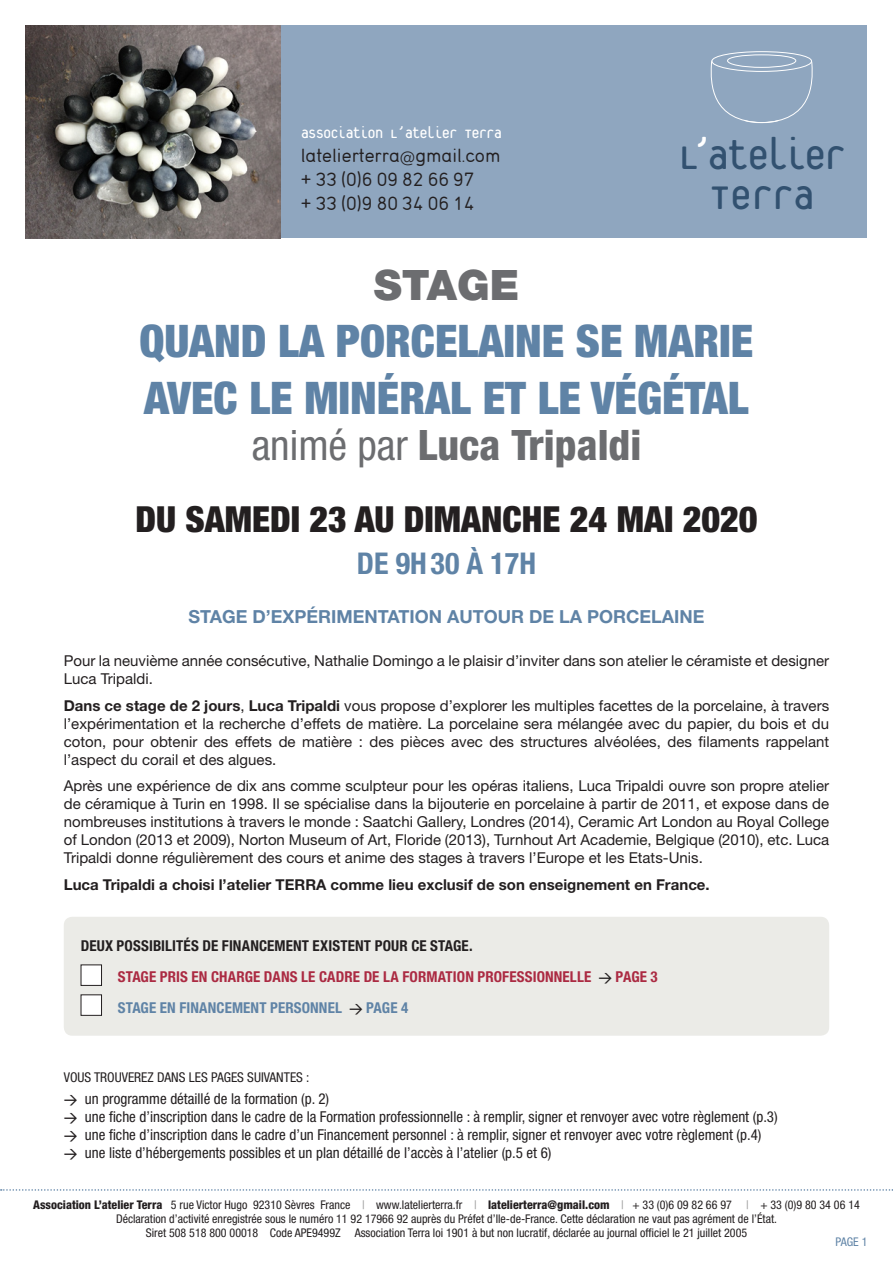
<style>
.page{position:relative;width:893px;height:1263px;background:#fff}
.page>*{position:absolute;margin:0;border:0;box-sizing:border-box;transform-origin:0 0}
.t1{font:48.75px/39.5px "Platelet";letter-spacing:-.045em;color:#325170;text-align:center}
.Titre_1{font:900 condensed 45px/57px "Helvetica Neue LT Std";color:#5f83a6}
.texte_fiche{font:800 condensed 42px "Helvetica Neue LT Std";color:#6c6d70}
.Titre_1-2{font:900 42px "Helvetica Neue LT Std";color:#6c6d70}
.texte_fiche-2{font:900 condensed 36px "Helvetica Neue LT Std";color:#231f20}
.texte_fiche-3{font:700 condensed 30px "Helvetica Neue LT Std";color:#5f83a6}
.t2{font:18px "DIN17 SB";color:#231f20}
.t3{font:700 18px "Helvetica Neue LT Std";color:#5f83a6}
.t4{font:18px "Platelet";letter-spacing:-.05em;color:#fff}
.t5{font:15px/18px "Helvetica Neue LT Std";color:#231f20;text-align:justify}
.texte_fiche-4{font:condensed 15px "Helvetica Neue LT Std";color:#231f20}
.t6{font:700 15px "Helvetica Neue LT Std";color:#231f20}
.texte_fiche-5{font:700 condensed 15px "Helvetica Neue LT Std";letter-spacing:.01em;color:#ab2a42}
.texte_fiche-6{font:700 condensed 15px "Helvetica Neue LT Std";letter-spacing:.01em;color:#231f20}
.texte_fiche-7{font:700 condensed 15px "Helvetica Neue LT Std";letter-spacing:.005em;color:#5f83a6}
.texte_fiche-8{font:condensed 13.5px "Helvetica Neue LT Std";color:#231f20}
.texte_fiche-9{font:condensed 12px "Helvetica Neue LT Std";color:#231f20}
.texte_fiche-10{font:condensed 12px "Helvetica Neue LT Std";color:#5f83a6}
.s1{color:#fff}
.s2{font-weight:400}
.s3{font-weight:700}
.s4{font-family:"DIN Medium Alternate";font-weight:400;font-stretch:normal;font-size:13.5px;color:#231f20}
.s5{font-family:"DIN Medium Alternate";font-stretch:normal;font-size:13.5px}
.s6{font-weight:800}
.s7{color:#999}
</style>
<div class="page">
<svg style="left:1px;top:1189px;width:892px;height:2px"></svg>
<div style="left:64px;top:917px;width:765px;height:119px;background:#ebebe7;border-radius:9px"></div>
<div style="left:26px;top:26px;width:841px;height:212px;background:#8fa6bf"></div>
<div style="left:81px;top:965px;width:21px;height:20px;background:#fff"></div>
<div style="left:81px;top:965px;width:21px;height:21px;border:1px solid #231f20"></div>
<div style="left:81px;top:995px;width:21px;height:20px;background:#fff"></div>
<div style="left:711px;top:51px;width:101px;height:21px;border:1px solid #fff;border-radius:50%"></div>
<div style="left:727px;top:54px;width:69px;height:14px;border:1px solid #fff;border-radius:50%"></div>
<svg style="left:710px;top:60px;width:103px;height:63px"></svg>
<img style="left:26px;top:26px;width:255px;height:212px">
<p class="t4" style="left:301px;top:125px;width:203px">association L’atelier Terra</p>
<p class="t2" style="left:301px;top:144px;width:201px">latelierterra@gmail.com</p>
<p class="t2" style="left:301px;top:168px;width:175px">+ 33 (0)6 09 82 66 97</p>
<p class="t2" style="left:301px;top:192px;width:175px">+ 33 (0)9 80 34 06 14</p>
<p class="t1" style="left:677px;top:138px;width:170px">L<span class="s1">’</span>atelier<br>Terra</p>
<p class="Titre_1-2" style="left:374px;top:260px;width:147px">STAGE</p>
<p class="Titre_1" style="left:139px;top:312px;width:615px">QUAND LA PORCELAINE SE MARIE<br>AVEC LE MINÉRAL ET LE VÉGÉTAL</p>
<p class="texte_fiche" style="left:252px;top:419px;width:391px"><span class="s2">animé par</span> Luca Tripaldi</p>
<p class="texte_fiche-2" style="left:135px;top:497px;width:624px">DU SAMEDI 23 AU DIMANCHE 24 MAI 2020</p>
<p class="texte_fiche-3" style="left:357px;top:545px;width:181px">DE 9H30 À 17H</p>
<p class="t3" style="left:188px;top:605px;width:517px">STAGE D’EXPÉRIMENTATION AUTOUR DE LA PORCELAINE</p>
<p class="t5" style="left:64px;top:652px;width:767px">Pour la neuvième année consécutive, Nathalie Domingo a le plaisir d’inviter dans son atelier le céramiste et designer<br>Luca Tripaldi.</p>
<p class="t5" style="left:64px;top:696px;width:767px"><span class="s3">Dans ce stage de 2 jours</span>, <span class="s3">Luca Tripaldi</span> vous propose d’explorer les multiples facettes de la porcelaine, à travers l’expérimentation et la recherche d’effets de matière. La porcelaine sera mélangée avec du papier, du bois et du coton, pour obtenir des effets de matière : des pièces avec des structures alvéolées, des filaments rappelant l’aspect du corail et des algues.</p>
<p class="t5" style="left:64px;top:777px;width:767px">Après une expérience de dix ans comme sculpteur pour les opéras italiens, Luca Tripaldi ouvre son propre atelier de céramique à Turin en 1998. Il se spécialise dans la bijouterie en porcelaine à partir de 2011, et expose dans de nombreuses institutions à travers le monde : Saatchi Gallery, Londres (2014), Ceramic Art London au Royal College of London (2013 et 2009), Norton Museum of Art, Floride (2013), Turnhout Art Academie, Belgique (2010), etc. Luca Tripaldi donne régulièrement des cours et anime des stages à travers l’Europe et les Etats-Unis.</p>
<p class="t6" style="left:64px;top:875px;width:647px">Luca Tripaldi a choisi l’atelier TERRA comme lieu exclusif de son enseignement en France.</p>
<p class="texte_fiche-6" style="left:81px;top:937px;width:393px">DEUX POSSIBILITÉS DE FINANCEMENT EXISTENT POUR CE STAGE.</p>
<p class="texte_fiche-5" style="left:118px;top:968px;width:541px">STAGE PRIS EN CHARGE DANS LE CADRE DE LA FORMATION PROFESSIONNELLE <span class="s4">&gt;</span> PAGE 3</p>
<p class="texte_fiche-7" style="left:118px;top:999px;width:292px">STAGE EN FINANCEMENT PERSONNEL <span class="s4">&gt;</span> PAGE 4</p>
<p class="texte_fiche-8" style="left:64px;top:1069px;width:247px">VOUS TROUVEREZ DANS LES PAGES SUIVANTES :</p>
<p class="texte_fiche-4" style="left:64px;top:1090px;width:267px"><span class="s5">&gt;</span> un programme détaillé de la formation (p. 2)</p>
<p class="texte_fiche-4" style="left:64px;top:1108px;width:715px"><span class="s5">&gt;</span> une fiche d’inscription dans le cadre de la Formation professionnelle : à remplir, signer et renvoyer avec votre règlement (p.3)</p>
<p class="texte_fiche-4" style="left:64px;top:1126px;width:699px"><span class="s5">&gt;</span> une fiche d’inscription dans le cadre d’un Financement personnel : à remplir, signer et renvoyer avec votre règlement (p.4)</p>
<p class="texte_fiche-4" style="left:64px;top:1144px;width:489px"><span class="s5">&gt;</span> une liste d’hébergements possibles et un plan détaillé de l’accès à l’atelier (p.5 et 6)</p>
<p class="texte_fiche-9" style="left:33px;top:1197px;width:828px"><span class="s6">Association L’atelier Terra</span> 5 rue Victor Hugo 92310 Sèvres France <span class="s7">|</span> www.latelierterra.fr <span class="s7">|</span> <span class="s6">latelierterra@gmail.com</span> <span class="s7">|</span> + 33 (0)6 09 82 66 97 <span class="s7">|</span> + 33 (0)9 80 34 06 14</p>
<p class="texte_fiche-9" style="left:116px;top:1212px;width:662px">Déclaration d’activité enregistrée sous le numéro 11 92 17966 92 auprès du Préfet d’Ile-de-France. Cette déclaration ne vaut pas agrément de l’État.</p>
<p class="texte_fiche-9" style="left:146px;top:1226px;width:603px">Siret 508 518 800 00018 Code APE9499Z Association Terra loi 1901 à but non lucratif, déclarée au journal officiel le 21 juillet 2005</p>
<p class="texte_fiche-10" style="left:835px;top:1235px;width:33px">PAGE 1</p>
</div>
